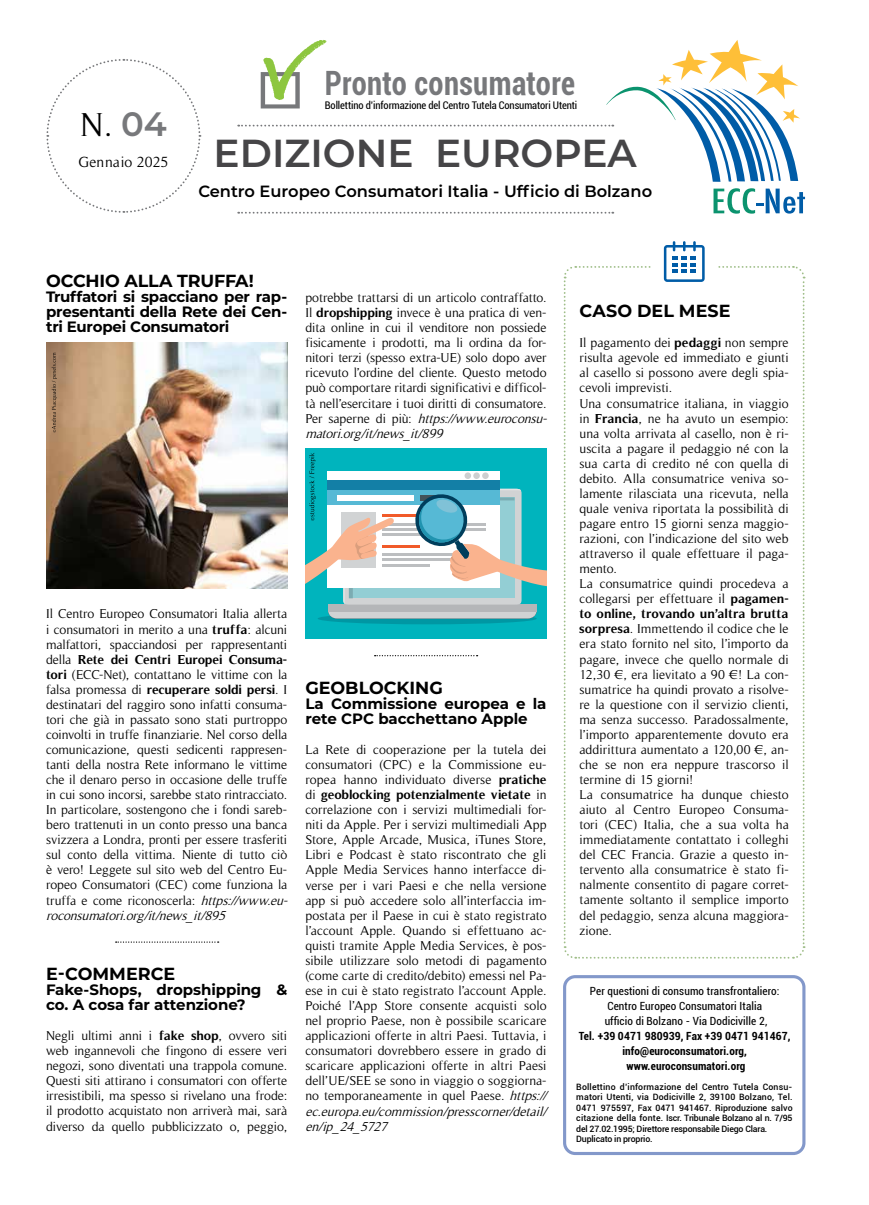
<style>
.page{position:relative;width:869px;height:1205px;background:#fff}
.page>*{position:absolute;margin:0;border:0;box-sizing:border-box;transform-origin:0 0}
.t1{font:600 39px "Montserrat";color:#464547}
.t2{font:33.75px "Timeless";color:#000}
.t3{font:700 condensed 33.5px "Roboto";letter-spacing:.01em;color:#77787b;scale:.91 1}
.t4{font:700 17.5px "Montserrat";color:#000}
.t5{font:600 16.25px "Montserrat";color:#000}
.t6{font:700 15px/15px "Montserrat";letter-spacing:-.01em;color:#000}
.t7{font:15px "Timeless";color:#000}
.t8{font:13.12px/15px "Timeless";color:#000}
.t9{font:condensed 11.25px/15px "Roboto";letter-spacing:.01em;color:#000;text-align:center}
.t10{font:700 condensed 11.25px/15px "Roboto";letter-spacing:.01em;color:#000;text-align:center}
.t11{font:condensed 10.5px "Roboto";letter-spacing:-.01em;color:#000}
.t12{font:500 8.75px/10.4px "Roboto";letter-spacing:.02em;color:#000}
.s1{font-family:"Montserrat";font-weight:600;color:#77787b}
.s2{font-weight:700}
.s3{font-style:italic}
</style>
<div class="page">
<svg style="left:116px;top:941px;width:102px;height:2px"></svg>
<svg style="left:374px;top:655px;width:103px;height:1px"></svg>
<svg style="left:46px;top:59px;width:155px;height:154px"></svg>
<svg style="left:713px;top:188px;width:91px;height:26px"></svg>
<img style="left:46px;top:343px;width:241px;height:245px">
<div style="left:305px;top:448px;width:241px;height:190px;background:#00b4bd"></div>
<svg style="left:317px;top:613px;width:219px;height:11px"></svg>
<svg style="left:52px;top:353px;width:5px;height:79px"></svg>
<svg style="left:305px;top:453px;width:241px;height:165px"></svg>
<div style="left:562px;top:975px;width:243px;height:180px;border:3px solid #8398ca;border-radius:11px"></div>
<svg style="left:238px;top:212px;width:375px;height:2px"></svg>
<svg style="left:238px;top:40px;width:561px;height:142px"></svg>
<svg style="left:563px;top:241px;width:242px;height:718px"></svg>
<h2 class="t2" style="left:80px;top:106px;width:88px">N. <span class="s1">04</span></h2>
<p class="t7" style="left:78px;top:153px;width:92px">Gennaio 2025</p>
<h3 class="t3" style="left:325px;top:60px;width:276px">Pronto consumatore</h3>
<p class="t11" style="left:325px;top:98px;width:254px">Bollettino d’informazione del Centro Tutela Consumatori Utenti</p>
<h1 class="t1" style="left:213px;top:125px;width:424px">EDIZIONE EUROPEA</h1>
<p class="t5" style="left:198px;top:179px;width:455px">Centro Europeo Consumatori Italia - Ufficio di Bolzano</p>
<h3 class="t4" style="left:46px;top:268px;width:209px">OCCHIO ALLA TRUFFA!</h3>
<p class="t6" style="left:46px;top:288px;width:242px;text-align:justify">Truffatori si spacciano per rap&shy;presentanti della Rete dei Cen&shy;tri Europei Consumatori</p>
<p class="t8" style="left:305px;top:290px;width:246px">potrebbe trattarsi di un articolo contraffatto.<br>Il <span class="s2">dropshipping</span> invece è una pratica di ven&shy;dita online in cui il venditore non possiede fisicamente i prodotti, ma li ordina da for&shy;nitori terzi (spesso extra-UE) solo dopo aver ricevuto l’ordine del cliente. Questo metodo può comportare ritardi significativi e difficol&shy;tà nell’esercitare i tuoi diritti di consumatore.<br>P e r s a p e r n e d i p i ù : <span class="s3">https://www.euroconsu&shy;matori.org/it/news_ it/899</span></p>
<p class="t8" style="left:46px;top:606px;width:246px">Il Centro Europeo Consumatori Italia allerta i consumatori in merito a una <span class="s2">truffa</span>: alcuni malfattori, spacciandosi per rappresentanti della <span class="s2">Rete dei Centri Europei Consuma&shy;tori</span> (ECC-Net), contattano le vittime con la falsa promessa di <span class="s2">recuperare soldi persi</span>. I destinatari del raggiro sono infatti consuma&shy;tori che già in passato sono stati purtroppo coinvolti in truffe finanziarie. Nel corso della comunicazione, questi sedicenti rappresen&shy;tanti della nostra Rete informano le vittime che il denaro perso in occasione delle truffe in cui sono incorsi, sarebbe stato rintracciato.<br>In particolare, sostengono che i fondi sareb&shy;bero trattenuti in un conto presso una banca svizzera a Londra, pronti per essere trasferiti sul conto della vittima. Niente di tutto ciò è vero! Leggete sul sito web del Centro Eu&shy;ropeo Consumatori (CEC) come funziona la truffa e come riconoscerla: <span class="s3">https://www.eu&shy;roconsumatori.org/it/news_ it/895</span></p>
<h3 class="t4" style="left:46px;top:961px;width:130px">E-COMMERCE</h3>
<p class="t6" style="left:46px;top:981px;width:242px">Fake-Shops, dropshipping &amp; co. A cosa far attenzione?</p>
<p class="t8" style="left:46px;top:1028px;width:242px;text-align:justify">Negli ultimi anni i <span class="s2">fake shop</span>, ovvero siti web ingannevoli che fingono di essere veri negozi, sono diventati una trappola comune.<br>Questi siti attirano i consumatori con offerte irresistibili, ma spesso si rivelano una frode: il prodotto acquistato non arriverà mai, sarà diverso da quello pubblicizzato o, peggio,</p>
<h3 class="t4" style="left:305px;top:675px;width:139px">GEOBLOCKING</h3>
<p class="t6" style="left:305px;top:695px;width:242px">La Commissione europea e la rete CPC bacchettano Apple</p>
<p class="t8" style="left:305px;top:742px;width:246px">La Rete di cooperazione per la tutela dei consumatori (CPC) e la Commissione eu&shy;ropea hanno individuato diverse <span class="s2">pratiche </span>di <span class="s2">geoblocking potenzialmente vietate</span> in correlazione con i servizi multimediali for&shy;niti da Apple. Per i servizi multimediali App Store, Apple Arcade, Musica, iTunes Store, Libri e Podcast è stato riscontrato che gli Apple Media Services hanno interfacce di&shy;verse per i vari Paesi e che nella versione app si può accedere solo all’interfaccia im&shy;postata per il Paese in cui è stato registrato l’account Apple. Quando si effettuano ac&shy;quisti tramite Apple Media Services, è pos&shy;sibile utilizzare solo metodi di pagamento (come carte di credito/debito) emessi nel Pa&shy;ese in cui è stato registrato l’account Apple.<br>Poiché l’App Store consente acquisti solo nel proprio Paese, non è possibile scaricare applicazioni offerte in altri Paesi. Tuttavia, i consumatori dovrebbero essere in grado di scaricare applicazioni offerte in altri Paesi dell’UE/SEE se sono in viaggio o soggiorna&shy;no temporaneamente in quel Paese. <span class="s3">https:// ec.europa.eu/commission/presscorner/detail/ en/ip_ 24_ 5727</span></p>
<h3 class="t4" style="left:579px;top:298px;width:152px">CASO DEL MESE</h3>
<p class="t8" style="left:579px;top:335px;width:211px">Il pagamento dei <span class="s2">pedaggi</span> non sempre risulta agevole ed immediato e giunti al casello si possono avere degli spia&shy;cevoli imprevisti.<br>Una consumatrice italiana, in viaggio in <span class="s2">Francia</span>, ne ha avuto un esempio: una volta arrivata al casello, non è ri&shy;uscita a pagare il pedaggio né con la sua carta di credito né con quella di debito. Alla consumatrice veniva so&shy;lamente rilasciata una ricevuta, nella quale veniva riportata la possibilità di pagare entro 15 giorni senza maggio&shy;razioni, con l’indicazione del sito web attraverso il quale effettuare il paga&shy;mento.<br>La consumatrice quindi procedeva a collegarsi per effettuare il <span class="s2">pagamen&shy;to online, trovando un’altra brutta sorpresa</span>. Immettendo il codice che le era stato fornito nel sito, l’importo da pagare, invece che quello normale di 12,30 €, era lievitato a 90 €! La con&shy;sumatrice ha quindi provato a risolve&shy;re la questione con il servizio clienti, ma senza successo. Paradossalmente, l’importo apparentemente dovuto era addirittura aumentato a 120,00 €, an&shy;che se non era neppure trascorso il termine di 15 giorni!<br>La consumatrice ha dunque chiesto aiuto al Centro Europeo Consuma&shy;tori (CEC) Italia, che a sua volta ha immediatamente contattato i colleghi del CEC Francia. Grazie a questo in&shy;tervento alla consumatrice è stato fi&shy;nalmente consentito di pagare corret&shy;tamente soltanto il semplice importo del pedaggio, senza alcuna maggiora&shy;zione.</p>
<p class="t9" style="left:589px;top:983px;width:191px">Per questioni di consumo transfrontaliero:<br>Centro Europeo Consumatori Italia<br>ufficio di Bolzano - Via Dodiciville 2,</p>
<p class="t10" style="left:578px;top:1028px;width:213px">Tel. +39 0471 980939, Fax +39 0471 941467, info@euroconsumatori.org, www.euroconsumatori.org</p>
<p class="t12" style="left:576px;top:1081px;width:218px">Bollettino d’informazione del Centro Tutela Consu&shy;matori Utenti, via Dodiciville 2, 39100 Bolzano, Tel.<br>0471 975597, Fax 0471 941467. Riproduzione salvo citazione della fonte. Iscr. Tribunale Bolzano al n. 7/95 del 27.02.1995; Direttore responsabile Diego Clara.<br>Duplicato in proprio.</p>
</div>
